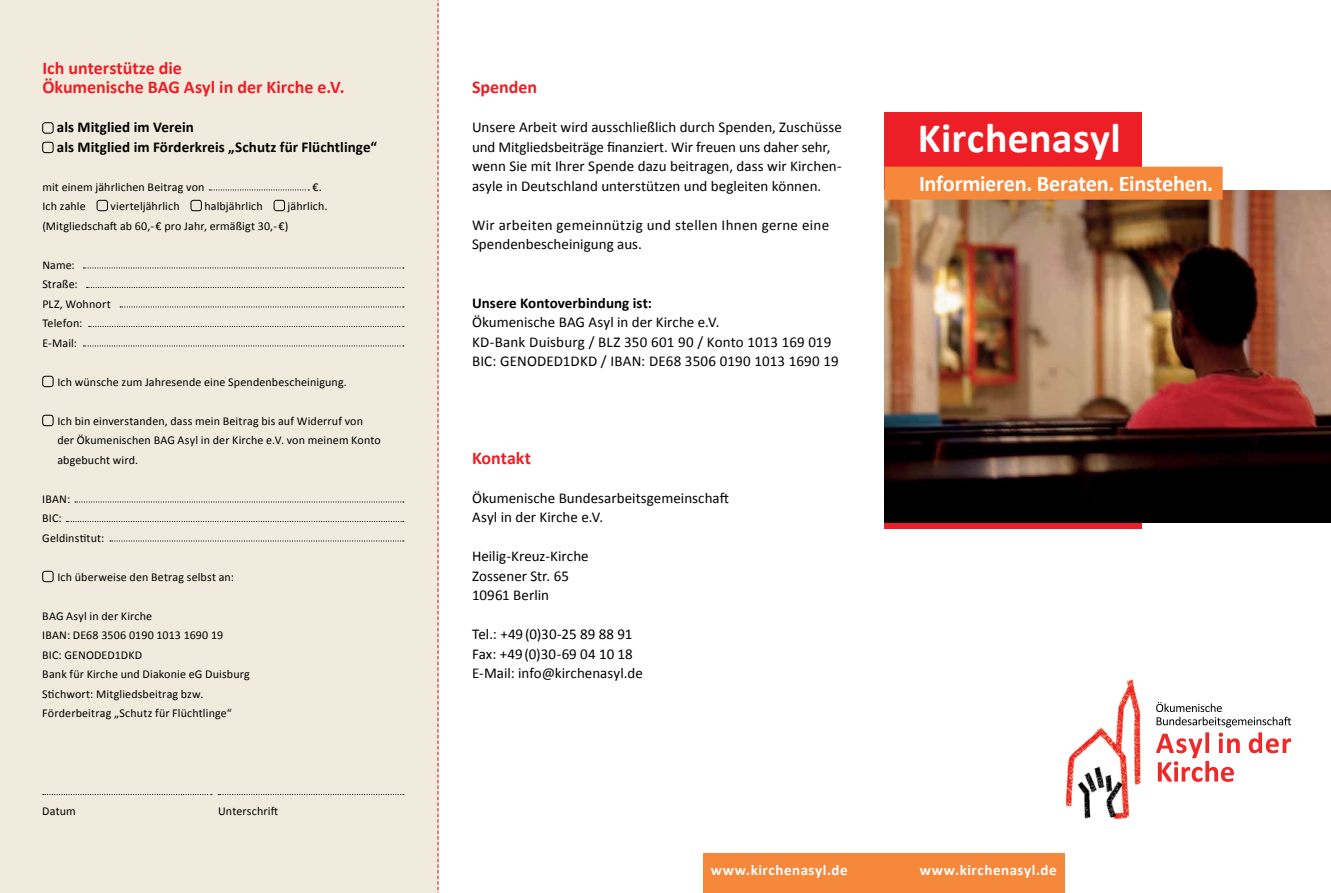
<style>
.page{position:relative;width:1331px;height:893px;background:#fff}
.page>*{position:absolute;margin:0;border:0;box-sizing:border-box;transform-origin:0 0}
.t1{font:700 42px "Calibri";letter-spacing:.01em;color:#fff}
.t2{font:700 22.5px "Calibri";letter-spacing:-.015em;color:#fff}
.t3{font:700 18px/19.5px "Calibri";color:#ed1e25}
.t4{font:15px/19.5px "Calibri";letter-spacing:.005em;color:#000}
.t5{font:700 15px/19.5px "Calibri";letter-spacing:.005em;color:#000}
.t6{font:700 15px "Calibri";letter-spacing:.035em;color:#fff}
.t7{font:12px/19.5px "Calibri";letter-spacing:.01em;color:#000}
</style>
<div class="page">
<div style="left:884px;top:113px;width:258px;height:416px;background:#ed1e25"></div>
<img style="left:884px;top:191px;width:447px;height:331px">
<div style="left:0;top:0;width:438px;height:893px;background:#f0ebdd"></div>
<div style="left:884px;top:167px;width:339px;height:33px;background:#f6883c"></div>
<div style="left:42px;top:122px;width:11px;height:12px;border:1px solid #000;border-radius:3px"></div>
<div style="left:42px;top:142px;width:11px;height:11px;border:1px solid #000;border-radius:3px"></div>
<div style="left:97px;top:200px;width:11px;height:11px;border:1px solid #000;border-radius:3px"></div>
<div style="left:191px;top:200px;width:11px;height:11px;border:1px solid #000;border-radius:3px"></div>
<div style="left:274px;top:200px;width:11px;height:11px;border:1px solid #000;border-radius:3px"></div>
<div style="left:42px;top:376px;width:11px;height:11px;border:1px solid #000;border-radius:3px"></div>
<div style="left:42px;top:415px;width:11px;height:11px;border:1px solid #000;border-radius:3px"></div>
<div style="left:42px;top:571px;width:11px;height:11px;border:1px solid #000;border-radius:3px"></div>
<svg style="left:83px;top:267px;width:321px;height:2px"></svg>
<svg style="left:209px;top:189px;width:100px;height:2px"></svg>
<svg style="left:87px;top:287px;width:317px;height:1px"></svg>
<svg style="left:120px;top:306px;width:284px;height:2px"></svg>
<svg style="left:75px;top:501px;width:329px;height:2px"></svg>
<svg style="left:89px;top:326px;width:315px;height:1px"></svg>
<svg style="left:66px;top:521px;width:338px;height:1px"></svg>
<svg style="left:83px;top:345px;width:321px;height:2px"></svg>
<svg style="left:110px;top:540px;width:294px;height:2px"></svg>
<svg style="left:218px;top:794px;width:186px;height:1px"></svg>
<svg style="left:43px;top:794px;width:169px;height:1px"></svg>
<div style="left:703px;top:854px;width:361px;height:39px;background:#f6883c"></div>
<svg style="left:1156px;top:702px;width:135px;height:80px"></svg>
<img style="left:1065px;top:679px;width:76px;height:141px">
<svg style="left:437px;top:0;width:2px;height:893px;background:#eea59e"></svg>
<p class="t3" style="left:42px;top:57px;width:304px">Ich unterstütze die<br>Ökumenische BAG Asyl in der Kirche e.V.</p>
<p class="t5" style="left:57px;top:117px;width:322px">als Mitglied im Verein<br>als Mitglied im Förderkreis „Schutz für Flüchtlinge“</p>
<p class="t7" style="left:42px;top:176px;width:164px">mit einem jährlichen Beitrag von</p>
<p class="t7" style="left:312px;top:176px;width:11px">€.</p>
<p class="t7" style="left:42px;top:196px;width:45px">Ich zahle</p>
<p class="t7" style="left:111px;top:196px;width:71px">vierteljährlich</p>
<p class="t7" style="left:204px;top:196px;width:60px">halbjährlich</p>
<p class="t7" style="left:42px;top:196px;width:287px;text-indent:245px">jährlich. (Mitgliedschaft ab 60,-€ pro Jahr, ermäßigt 30,- €)</p>
<p class="t7" style="left:42px;top:254px;width:70px">Name:<br>Straße:<br>PLZ, Wohnort<br>Telefon:<br>E-Mail:</p>
<p class="t7" style="left:57px;top:371px;width:291px">Ich wünsche zum Jahresende eine Spendenbescheinigung.</p>
<p class="t7" style="left:57px;top:410px;width:325px">Ich bin einverstanden, dass mein Beitrag bis auf Widerruf von der Ökumenischen BAG Asyl in der Kirche e.V. von meinem Konto abgebucht wird.</p>
<p class="t7" style="left:42px;top:488px;width:64px">IBAN:<br>BIC:<br>Geldinstitut:</p>
<p class="t7" style="left:57px;top:566px;width:178px">Ich überweise den Betrag selbst an:</p>
<p class="t7" style="left:42px;top:605px;width:209px">BAG Asyl in der Kirche<br>IBAN: DE68 3506 0190 1013 1690 19<br>BIC: GENODED1DKD<br>Bank für Kirche und Diakonie eG Duisburg<br>Stichwort: Mitgliedsbeitrag bzw.<br>Förderbeitrag „Schutz für Flüchtlinge“</p>
<p class="t7" style="left:42px;top:800px;width:35px">Datum</p>
<p class="t7" style="left:218px;top:800px;width:62px">Unterschrift</p>
<p class="t3" style="left:472px;top:76px;width:67px">Spenden</p>
<p class="t4" style="left:472px;top:117px;width:371px">Unsere Arbeit wird ausschließlich durch Spenden, Zuschüsse und Mitgliedsbeiträge finanziert. Wir freuen uns daher sehr, wenn Sie mit Ihrer Spende dazu beitragen, dass wir Kirchen&shy;asyle in Deutschland unterstützen und begleiten können.</p>
<p class="t4" style="left:472px;top:214px;width:359px">Wir arbeiten gemeinnützig und stellen Ihnen gerne eine<br>Spendenbescheinigung aus.</p>
<p class="t5" style="left:472px;top:292px;width:181px">Unsere Kontoverbindung ist:</p>
<p class="t4" style="left:472px;top:312px;width:368px">Ökumenische BAG Asyl in der Kirche e.V.<br>KD-Bank Duisburg / BLZ 350 601 90 / Konto 1013 169 019<br>BIC: GENODED1DKD / IBAN: DE68 3506 0190 1013 1690 19</p>
<p class="t3" style="left:472px;top:447px;width:61px">Kontakt</p>
<p class="t4" style="left:472px;top:487px;width:258px">Ökumenische Bundesarbeitsgemeinschaft<br>Asyl in der Kirche e.V.</p>
<p class="t4" style="left:472px;top:546px;width:118px">Heilig-Kreuz-Kirche<br>Zossener Str. 65<br>10961 Berlin</p>
<p class="t4" style="left:472px;top:624px;width:172px">Tel.: +49(0)30-25 89 88 91<br>Fax: +49(0)30-69 04 10 18<br>E-Mail: info@kirchenasyl.de</p>
<h1 class="t1" style="left:918px;top:112px;width:205px">Kirchenasyl</h1>
<h2 class="t2" style="left:919px;top:169px;width:296px">Informieren. Beraten. Einstehen.</h2>
<p class="t6" style="left:711px;top:861px;width:138px">www.kirchenasyl.de</p>
<p class="t6" style="left:920px;top:861px;width:138px">www.kirchenasyl.de</p>
</div>
